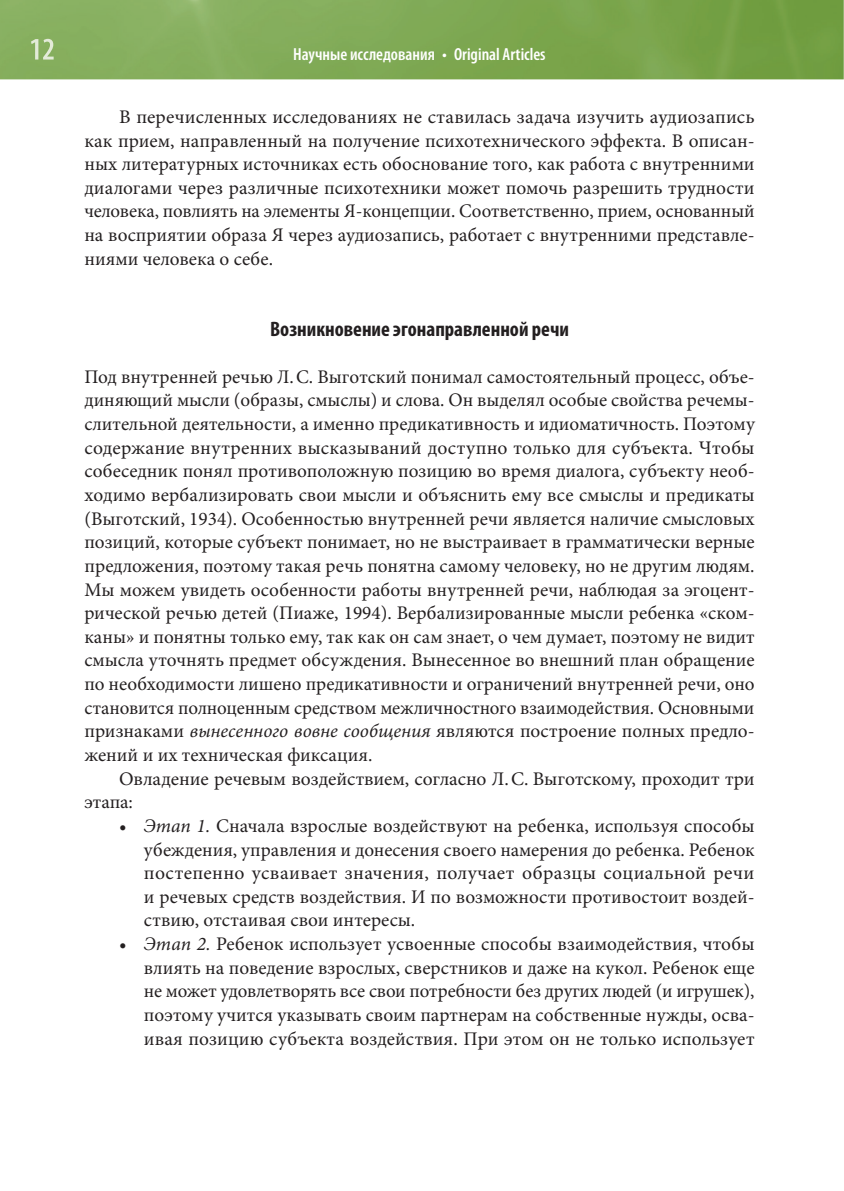
<style>
.page{position:relative;width:844px;height:1191px;background:#fff}
.page>*{position:absolute;margin:0;border:0;box-sizing:border-box;transform-origin:0 0}
.t1{font:700 condensed 21px "Myriad Pro";color:#231f20}
.t2{font:19.25px/23.6px "Minion Pro";color:#231f20;text-align:justify}
.t3{font:600 condensed 17.5px "Myriad Pro";color:#fff}
.s1{font-style:italic}
</style>
<div class="page">
<img style="left:0;top:0;width:843px;height:79px">
<img style="left:31px;top:39px;width:23px;height:21px">
<p class="t3" style="left:293px;top:43px;width:254px">Научные исследования • Original Articles</p>
<p class="t2" style="left:84px;top:105px;width:671px;text-indent:35px">В перечисленных исследованиях не ставилась задача изучить аудио запись как прием, направленный на получение психотехнического эффекта. В описан&shy;ных литературных источниках есть обоснование того, как работа с внутренними диалогами через различные психотехники может помочь разрешить трудности человека, повлиять на элементы Я-концепции. Соответственно, прием, основанный на восприятии образа Я через аудиозапись, работает с внутренними представле&shy;ниями человека о себе.</p>
<p class="t1" style="left:270px;top:315px;width:300px">Возникновение эгонаправленной речи</p>
<p class="t2" style="left:84px;top:365px;width:671px">Под внутренней речью Л. С. Выготский понимал самостоятельный процесс, объе&shy;диняющий мысли (образы, смыслы) и слова. Он выделял особые свой ства речемы&shy;слительной деятельности, а именно предикативность и идиоматичность. Поэтому содержание внутренних высказываний доступно только для субъекта. Чтобы собеседник понял противоположную позицию во время диалога, субъекту необ&shy;ходимо вербализировать свои мысли и объяснить ему все смыслы и предикаты (Выготский, 1934). Особенностью внутренней речи является наличие смысловых позиций, которые субъект понимает, но не выстраивает в грамматически верные предложения, поэтому такая речь понятна самому человеку, но не другим людям.<br>Мы можем увидеть особенности работы внутренней речи, наблюдая за эгоцент&shy;рической речью детей (Пиаже, 1994). Вербализированные мысли ребенка «ском&shy;каны» и понятны только ему, так как он сам знает, о чем думает, поэтому не видит смысла уточнять предмет обсуждения. Вынесенное во внешний план обращение по необходимости лишено предикативности и ограничений внутренней речи, оно становится полноценным средством межличностного взаимодействия. Основными признаками <span class="s1">вынесенного вовне сообщения</span> являются построение полных предло&shy;жений и их техническая фиксация.</p>
<p class="t2" style="left:84px;top:766px;width:671px;text-indent:35px">Овладение речевым воздействием, согласно Л. С. Выготскому, проходит три этапа:</p>
<p class="t2" style="left:144px;top:814px;width:612px;text-indent:-25px">• <span class="s1">Этап 1.</span> Сначала взрослые воздействуют на ребенка, используя способы убеждения, управления и донесения своего намерения до ребенка. Ребенок постепенно усваивает значения, получает образцы социальной речи и речевых средств воздействия. И по возможности противостоит воздей&shy;ствию, отстаивая свои интересы.</p>
<p class="t2" style="left:144px;top:932px;width:612px;text-indent:-25px">• <span class="s1">Этап 2.</span> Ребенок использует усвоенные способы взаимодействия, чтобы влиять на поведение взрослых, сверстников и даже на кукол. Ребенок еще не может удовлетворять все свои потребности без других людей (и игрушек), поэтому учится указывать своим партнерам на собственные нужды, осва&shy;ивая позицию субъекта воздействия. При этом он не только использует</p>
</div>
